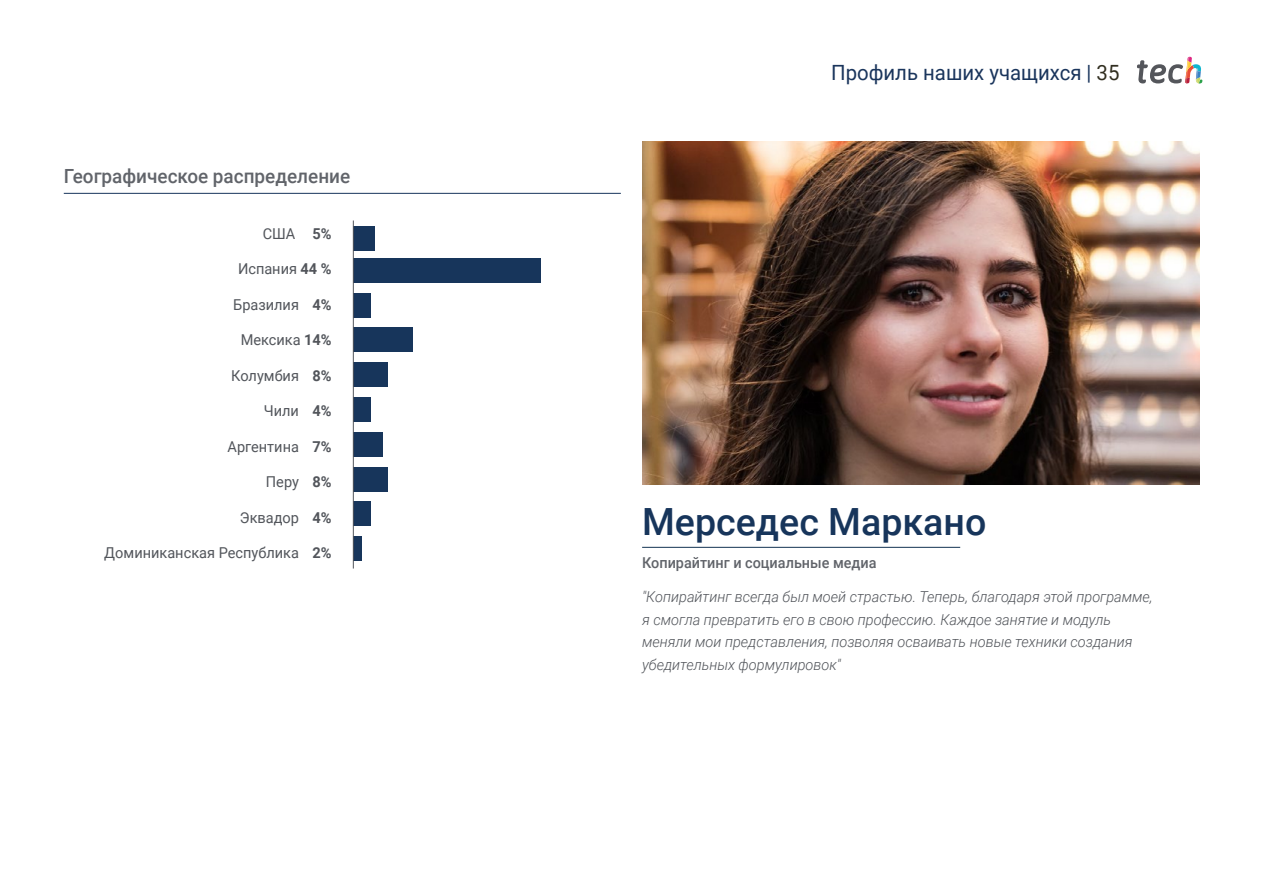
<style>
.page{position:relative;width:1263px;height:893px;background:#fff}
.page>*{position:absolute;margin:0;border:0;box-sizing:border-box;transform-origin:0 0}
.t1{font:500 37.5px "Roboto";color:#17355b}
.t2{font:21px "Roboto";color:#1a355c}
.t3{font:500 19.5px "Roboto";color:#61646a}
.t4{font:italic 300 15px/22.5px "Roboto";color:#52555b}
.t5{font:15px "Roboto";color:#52555b}
.t6{font:500 15px "Roboto";color:#61646a;scale:.96 1}
.s1{font-weight:700}
.s2{color:#312e20}
</style>
<div class="page">
<hr style="left:642px;top:547px;width:318px;height:1px;background:#123352">
<img style="left:642px;top:141px;width:557px;height:343px">
<hr style="left:64px;top:193px;width:557px;height:1px;background:#17355b">
<div style="left:353px;top:226px;width:22px;height:25px;background:#17355b"></div>
<div style="left:353px;top:397px;width:17px;height:25px;background:#17355b"></div>
<div style="left:353px;top:502px;width:17px;height:24px;background:#17355b"></div>
<div style="left:353px;top:536px;width:9px;height:25px;background:#17355b"></div>
<div style="left:353px;top:258px;width:187px;height:25px;background:#17355b"></div>
<div style="left:353px;top:432px;width:30px;height:25px;background:#17355b"></div>
<div style="left:353px;top:293px;width:17px;height:24px;background:#17355b"></div>
<div style="left:353px;top:467px;width:34px;height:24px;background:#17355b"></div>
<div style="left:353px;top:327px;width:60px;height:25px;background:#17355b"></div>
<div style="left:354px;top:362px;width:34px;height:25px;background:#17355b"></div>
<hr style="left:353px;top:220px;width:1px;height:348px;background:#52555b">
<svg style="left:1137px;top:57px;width:65px;height:27px"></svg>
<h3 class="t3" style="left:64px;top:162px;width:288px">Географическое распределение</h3>
<p class="t5" style="left:263px;top:223px;width:70px">США <span class="s1">5%</span></p>
<p class="t5" style="left:238px;top:258px;width:95px">Испания <span class="s1">44 %</span></p>
<p class="t5" style="left:233px;top:294px;width:100px">Бразилия <span class="s1">4%</span></p>
<p class="t5" style="left:241px;top:329px;width:92px">Мексика <span class="s1">14%</span></p>
<p class="t5" style="left:231px;top:365px;width:102px">Колумбия <span class="s1">8%</span></p>
<p class="t5" style="left:264px;top:400px;width:69px">Чили <span class="s1">4%</span></p>
<p class="t5" style="left:228px;top:436px;width:106px">Аргентина <span class="s1">7%</span></p>
<p class="t5" style="left:266px;top:471px;width:67px">Перу <span class="s1">8%</span></p>
<p class="t5" style="left:240px;top:507px;width:93px">Эквадор <span class="s1">4%</span></p>
<p class="t5" style="left:104px;top:542px;width:229px">Доминиканская Республика <span class="s1">2%</span></p>
<h2 class="t2" style="left:831px;top:57px;width:290px">Профиль наших учащихся | <span class="s2">35</span></h2>
<h1 class="t1" style="left:642px;top:496px;width:346px">Мерседес Маркано</h1>
<p class="t6" style="left:642px;top:552px;width:246px">Копирайтинг и социальные медиа</p>
<p class="t4" style="left:642px;top:585px;width:512px">"Копирайтинг всегда был моей страстью. Теперь, благодаря этой программе, я смогла превратить его в свою профессию. Каждое занятие и модуль меняли мои представления, позволяя осваивать новые техники создания убедительных формулировок"</p>
</div>
